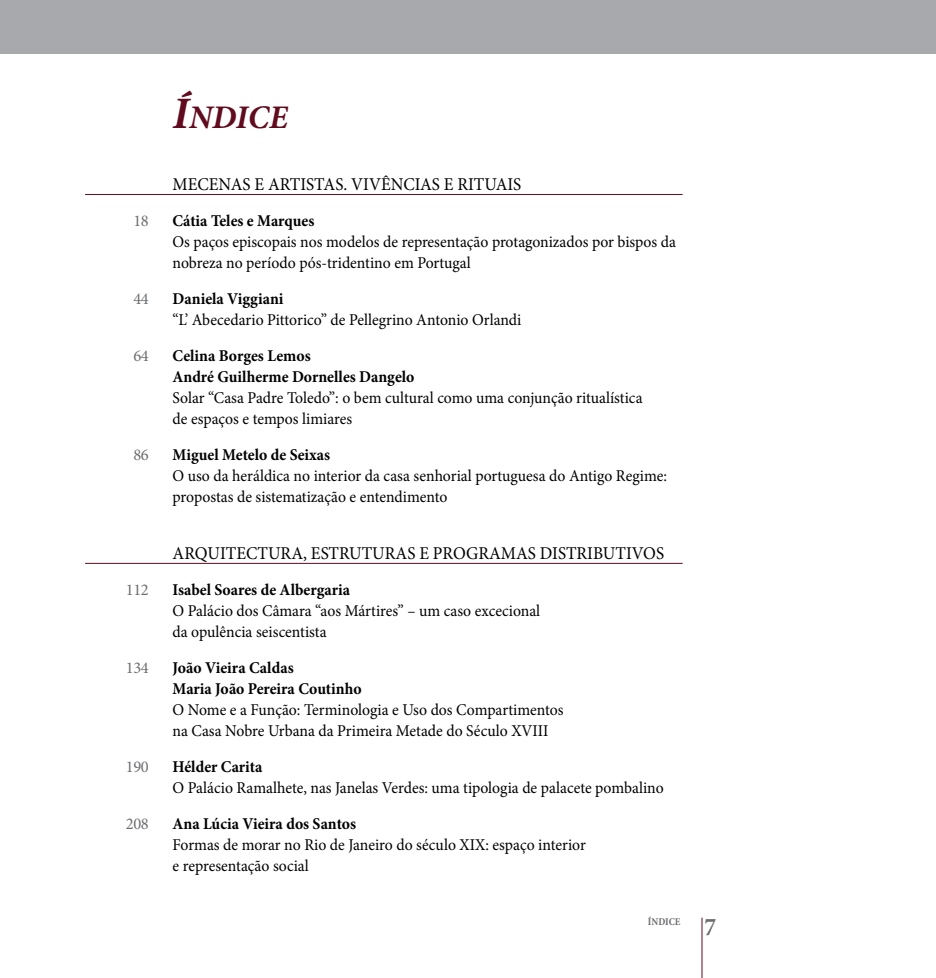
<style>
.page{position:relative;width:936px;height:978px;background:#fff}
.page>*{position:absolute;margin:0;border:0;box-sizing:border-box;transform-origin:0 0}
.t1{font:italic 700 33px "Minion Pro";letter-spacing:-.005em;color:#610b1e}
.t2{font:700 condensed 25.5px "Minion Pro";color:#6d6e71}
.t3{font:18px "Minion Pro";color:#000;scale:.95 1}
.t4{font:16.5px/21px "Minion Pro";color:#000;scale:.95 1}
.t5{font:16.5px "Minion Pro";letter-spacing:-.02em;color:#6d6e71}
.t6{font:700 condensed 10.5px "Minion Pro";color:#6d6e71}
.s1{font-size:45px}
.s2{font-weight:700}
</style>
<div class="page">
<hr style="left:701px;top:918px;width:1px;height:60px;background:#610b1e">
<div style="left:0;top:0;width:935px;height:53px;background:#a7a9ac"></div>
<hr style="left:85px;top:194px;width:597px;height:1px;background:#610b1e">
<hr style="left:85px;top:563px;width:597px;height:1px;background:#610b1e">
<p class="t5" style="left:133px;top:210px;width:17px">18</p>
<p class="t5" style="left:133px;top:288px;width:17px">44</p>
<p class="t5" style="left:133px;top:345px;width:17px">64</p>
<p class="t5" style="left:133px;top:444px;width:17px">86</p>
<p class="t5" style="left:126px;top:579px;width:25px">112</p>
<p class="t5" style="left:126px;top:657px;width:25px">134</p>
<p class="t5" style="left:126px;top:756px;width:25px">190</p>
<p class="t5" style="left:126px;top:813px;width:25px">208</p>
<p class="t1" style="left:172px;top:94px;width:117px"><span class="s1">Í</span>NDICE</p>
<p class="t3" style="left:172px;top:172px;width:369px">MECENAS E ARTISTAS. VIVÊNCIAS E RITUAIS</p>
<p class="t4" style="left:172px;top:210px;width:531px"><span class="s2">Cátia Teles e Marques<br></span>Os paços episcopais nos modelos de representação protagonizados por bispos da nobreza no período pós-tridentino em Portugal</p>
<p class="t4" style="left:172px;top:288px;width:369px"><span class="s2">Daniela Viggiani<br></span>“L’ Abecedario Pittorico” de Pellegrino Antonio Orlandi</p>
<p class="t4" style="left:172px;top:345px;width:496px"><span class="s2">Celina Borges Lemos<br>André Guilherme Dornelles Dangelo<br></span>Solar “Casa Padre Toledo”: o bem cultural como uma conjunção ritualística de espaços e tempos limiares</p>
<p class="t4" style="left:172px;top:444px;width:522px"><span class="s2">Miguel Metelo de Seixas<br></span>O uso da heráldica no interior da casa senhorial portuguesa do Antigo Regime: propostas de sistematização e entendimento</p>
<p class="t3" style="left:172px;top:541px;width:519px">ARQUITECTURA, ESTRUTURAS E PROGRAMAS DISTRIBUTIVOS</p>
<p class="t4" style="left:172px;top:579px;width:388px"><span class="s2">Isabel Soares de Albergaria<br></span>O Palácio dos Câmara “aos Mártires” – um caso excecional da opulência seiscentista</p>
<p class="t4" style="left:172px;top:657px;width:413px"><span class="s2">João Vieira Caldas<br>Maria João Pereira Coutinho<br></span>O Nome e a Função: Terminologia e Uso dos Compartimentos na Casa Nobre Urbana da Primeira Metade do Século XVIII</p>
<p class="t4" style="left:172px;top:756px;width:518px"><span class="s2">Hélder Carita<br></span>O Palácio Ramalhete, nas Janelas Verdes: uma tipologia de palacete pombalino</p>
<p class="t4" style="left:172px;top:813px;width:436px"><span class="s2">Ana Lúcia Vieira dos Santos<br></span>Formas de morar no Rio de Janeiro do século XIX: espaço interior e representação social</p>
<p class="t6" style="left:647px;top:915px;width:34px">ÍNDICE</p>
<p class="t2" style="left:704px;top:909px;width:13px">7</p>
</div>
